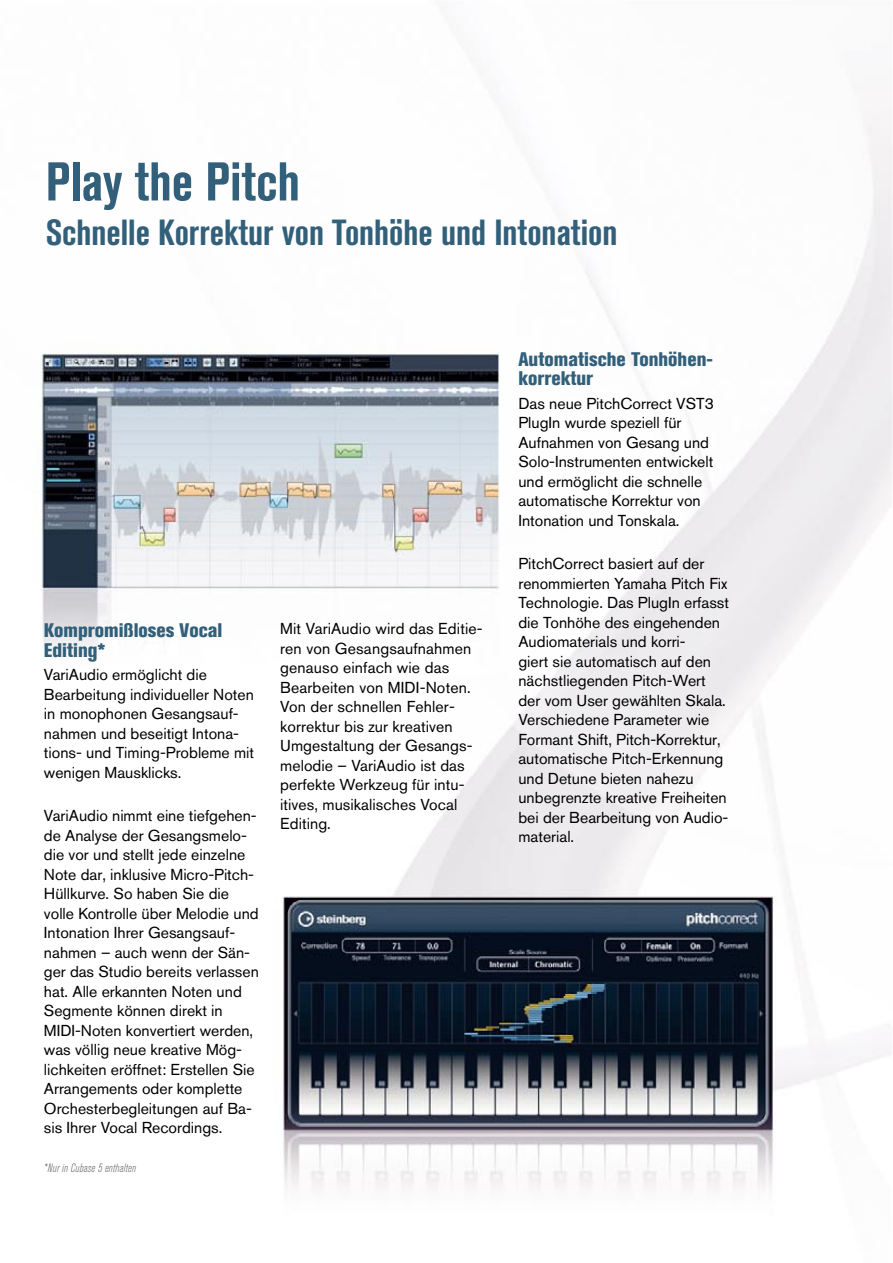
<style>
.page{position:relative;width:893px;height:1263px;background:#fff}
.page>*{position:absolute;margin:0;border:0;box-sizing:border-box;transform-origin:0 0}
.t1{font:700 condensed 54px "Akzidenz Grotesk BQ";color:#325f79}
.t2{font:700 condensed 36px "Akzidenz Grotesk BQ";color:#325f79}
.t3{font:800 condensed 19.5px/19.5px "Akzidenz Grotesk BQ";color:#325f79}
.t4{font:15.75px/19.5px "Akzidenz Grotesk BQ";color:#000}
.t5{font:italic 300 condensed 12px "Akzidenz Grotesk BQ";letter-spacing:.02em;color:#616264}
</style>
<div class="page">
<img style="left:40px;top:116px;width:853px;height:1074px">
<h1 class="t1" style="left:46px;top:151px;width:256px">Play the Pitch</h1>
<h2 class="t2" style="left:46px;top:212px;width:573px">Schnelle Korrektur von Tonhöhe und Intonation</h2>
<p class="t3" style="left:44px;top:621px;width:180px">Kompromißloses Vocal<br>Editing*</p>
<p class="t4" style="left:44px;top:665px;width:212px">VariAudio ermöglicht die<br>Bearbeitung individueller Noten in monophonen Gesangsauf&shy;nahmen und beseitigt Intona&shy;tions- und Timing-Probleme mit wenigen Mausklicks.</p>
<p class="t4" style="left:44px;top:806px;width:216px">VariAudio nimmt eine tiefgehen&shy;de Analyse der Gesangsmelo&shy;die vor und stellt jede einzelne<br>Note dar, inklusive Micro-Pitch-<br>Hüllkurve. So haben Sie die volle Kontrolle über Melodie und<br>Intonation Ihrer Gesangsauf&shy;nahmen – auch wenn der Sän&shy;ger das Studio bereits verlassen hat. Alle erkannten Noten und<br>Segmente können direkt in<br>MIDI-Noten konvertiert werden, was völlig neue kreative Mög&shy;lichkeiten eröffnet: Erstellen Sie<br>Arrangements oder komplette<br>Orchesterbegleitungen auf Ba&shy;sis Ihrer Vocal Recordings.</p>
<p class="t5" style="left:44px;top:1161px;width:94px">*Nur in Cubase 5 enthalten</p>
<p class="t4" style="left:280px;top:619px;width:204px">Mit VariAudio wird das Editie&shy;ren von Gesangsaufnahmen genauso einfach wie das<br>Bearbeiten von MIDI-Noten.<br>Von der schnellen Fehler&shy;korrektur bis zur kreativen<br>Umgestaltung der Gesangs&shy;melodie – VariAudio ist das perfekte Werkzeug für intu&shy;itives, musikalisches Vocal<br>Editing.</p>
<p class="t3" style="left:518px;top:349px;width:196px">Automatische Tonhöhen&shy;korrektur</p>
<p class="t4" style="left:518px;top:393px;width:197px">Das neue PitchCorrect VST3<br>PlugIn wurde speziell für<br>Aufnahmen von Gesang und<br>Solo-Instrumenten entwickelt und ermöglicht die schnelle automatische Korrektur von<br>Intonation und Tonskala.</p>
<p class="t4" style="left:518px;top:554px;width:212px">PitchCorrect basiert auf der renommierten Yamaha Pitch Fix<br>Technologie. Das PlugIn erfasst die Tonhöhe des eingehenden<br>Audiomaterials und korri-<br>giert sie automatisch auf den nächstliegenden Pitch-Wert der vom User gewählten Skala.<br>Verschiedene Parameter wie<br>Formant Shift, Pitch-Korrektur, automatische Pitch-Erkennung und Detune bieten nahezu unbegrenzte kreative Freiheiten bei der Bearbeitung von Audio&shy;material.</p>
</div>
